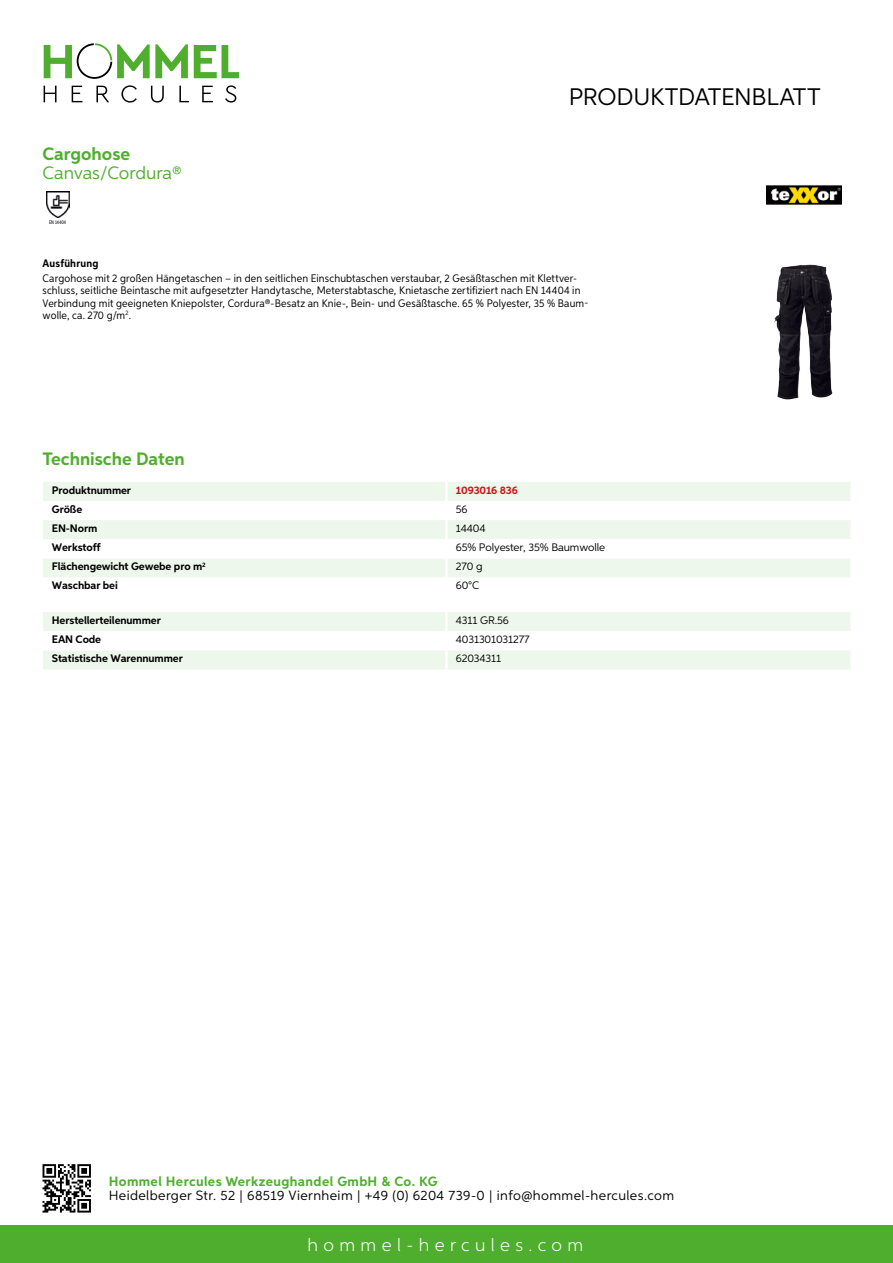
<style>
.page{position:relative;width:893px;height:1263px;background:#fff}
.page>*{position:absolute;margin:0;border:0;box-sizing:border-box;transform-origin:0 0}
.t1{font:24px "Aspira";letter-spacing:-.01em;color:#000}
.t2{font:700 18px "Aspira";color:#50ae2f}
.t3{font:300 18px "Aspira";letter-spacing:.3em;color:#fff}
.t4{font:18px "Aspira";color:#50ae2f}
.t5{font:13.5px "Aspira";letter-spacing:.03em;color:#000}
.t6{font:700 13.5px "Aspira";letter-spacing:.03em;color:#50ae2f}
.t7{font:10.95px/12px "Aspira Nar";letter-spacing:.015em;color:#000}
.t8{font:700 10.95px "Aspira";letter-spacing:-.01em;color:#000}
.t9{font:10.95px "Aspira";letter-spacing:-.01em;color:#000}
.t10{font:700 10.95px "Aspira";letter-spacing:-.01em;color:#cd1013}
.t11{font:700 10.95px "Aspira Nar";letter-spacing:.02em;color:#000}
.t12{font:5.25px "Aspira XX Nar";color:#000}
</style>
<div class="page">
<div style="left:0;top:1226px;width:893px;height:37px;background:#50ae2f"></div>
<svg style="left:43px;top:1164px;width:48px;height:48px"></svg>
<svg style="left:194px;top:45px;width:45px;height:33px"></svg>
<svg style="left:44px;top:43px;width:144px;height:36px"></svg>
<svg style="left:44px;top:86px;width:13px;height:16px"></svg>
<svg style="left:72px;top:86px;width:10px;height:16px"></svg>
<svg style="left:96px;top:86px;width:13px;height:16px"></svg>
<svg style="left:121px;top:85px;width:16px;height:18px"></svg>
<svg style="left:151px;top:86px;width:13px;height:17px"></svg>
<svg style="left:179px;top:86px;width:10px;height:16px"></svg>
<svg style="left:202px;top:86px;width:11px;height:16px"></svg>
<svg style="left:225px;top:85px;width:11px;height:18px"></svg>
<div style="left:43px;top:482px;width:807px;height:19px;background:#eef7eb"></div>
<svg style="left:43px;top:520px;width:807px;height:57px;fill:#eef7eb"></svg>
<hr style="left:445px;top:482px;width:3px;height:19px;background:#fff">
<hr style="left:445px;top:520px;width:3px;height:19px;background:#fff">
<hr style="left:445px;top:539px;width:3px;height:19px;background:#fff">
<hr style="left:445px;top:558px;width:3px;height:19px;background:#fff">
<svg style="left:43px;top:612px;width:807px;height:57px"></svg>
<hr style="left:445px;top:650px;width:3px;height:19px;background:#fff">
<img style="left:46px;top:191px;width:23px;height:27px">
<img style="left:774px;top:265px;width:59px;height:135px">
<img style="left:766px;top:185px;width:76px;height:19px">
<h2 class="t2" style="left:43px;top:142px;width:89px">Cargohose</h2>
<h2 class="t4" style="left:43px;top:162px;width:141px">Canvas/Cordura®</h2>
<p class="t12" style="left:49px;top:219px;width:18px">EN 14404</p>
<h1 class="t1" style="left:569px;top:82px;width:253px">Produktdatenblatt</h1>
<p class="t11" style="left:43px;top:257px;width:58px">Ausführung</p>
<p class="t7" style="left:43px;top:273px;width:547px">Cargohose mit 2 großen Hängetaschen – in den seitlichen Einschubtaschen verstaubar, 2 Gesäßtaschen mit Klettver&shy;schluss, seitliche Beintasche mit aufgesetzter Handytasche, Meterstabtasche, Knietasche zertifiziert nach EN 14404 in Verbindung mit geeigneten Kniepolster, Cordura®-Besatz an Knie-, Bein- und Gesäßtasche. 65 % Polyester, 35 % Baum&shy;wolle, ca. 270 g/m<sup>2</sup>.</p>
<h2 class="t2" style="left:43px;top:448px;width:144px">Technische Daten</h2>
<p class="t8" style="left:52px;top:483px;width:81px">Produktnummer</p>
<p class="t10" style="left:456px;top:483px;width:64px">1093016 836</p>
<p class="t8" style="left:52px;top:502px;width:32px">Größe</p>
<p class="t9" style="left:456px;top:502px;width:13px">56</p>
<p class="t8" style="left:52px;top:521px;width:47px">EN-Norm</p>
<p class="t9" style="left:456px;top:522px;width:31px">14404</p>
<p class="t8" style="left:52px;top:541px;width:50px">Werkstoff</p>
<p class="t9" style="left:456px;top:541px;width:151px">65% Polyester, 35% Baumwolle</p>
<p class="t8" style="left:52px;top:560px;width:155px">Flächengewicht Gewebe pro m<sup>2</sup></p>
<p class="t9" style="left:456px;top:560px;width:28px">270 g</p>
<p class="t8" style="left:52px;top:579px;width:68px">Waschbar bei</p>
<p class="t9" style="left:456px;top:579px;width:25px">60°C</p>
<p class="t8" style="left:52px;top:613px;width:111px">Herstellerteilenummer</p>
<p class="t9" style="left:456px;top:613px;width:54px">4311 GR.56</p>
<p class="t8" style="left:52px;top:633px;width:51px">EAN Code</p>
<p class="t9" style="left:456px;top:633px;width:75px">4031301031277</p>
<p class="t8" style="left:52px;top:652px;width:132px">Statistische Warennummer</p>
<p class="t9" style="left:456px;top:652px;width:47px">62034311</p>
<p class="t6" style="left:109px;top:1172px;width:330px">Hommel Hercules Werkzeughandel GmbH &amp; Co. KG</p>
<p class="t5" style="left:109px;top:1187px;width:567px">Heidelberger Str. 52 | 68519 Viernheim | +49 (0) 6204 739-0 | info@hommel-hercules.com</p>
<h2 class="t3" style="left:307px;top:1234px;width:277px">hommel-hercules.com</h2>
</div>
